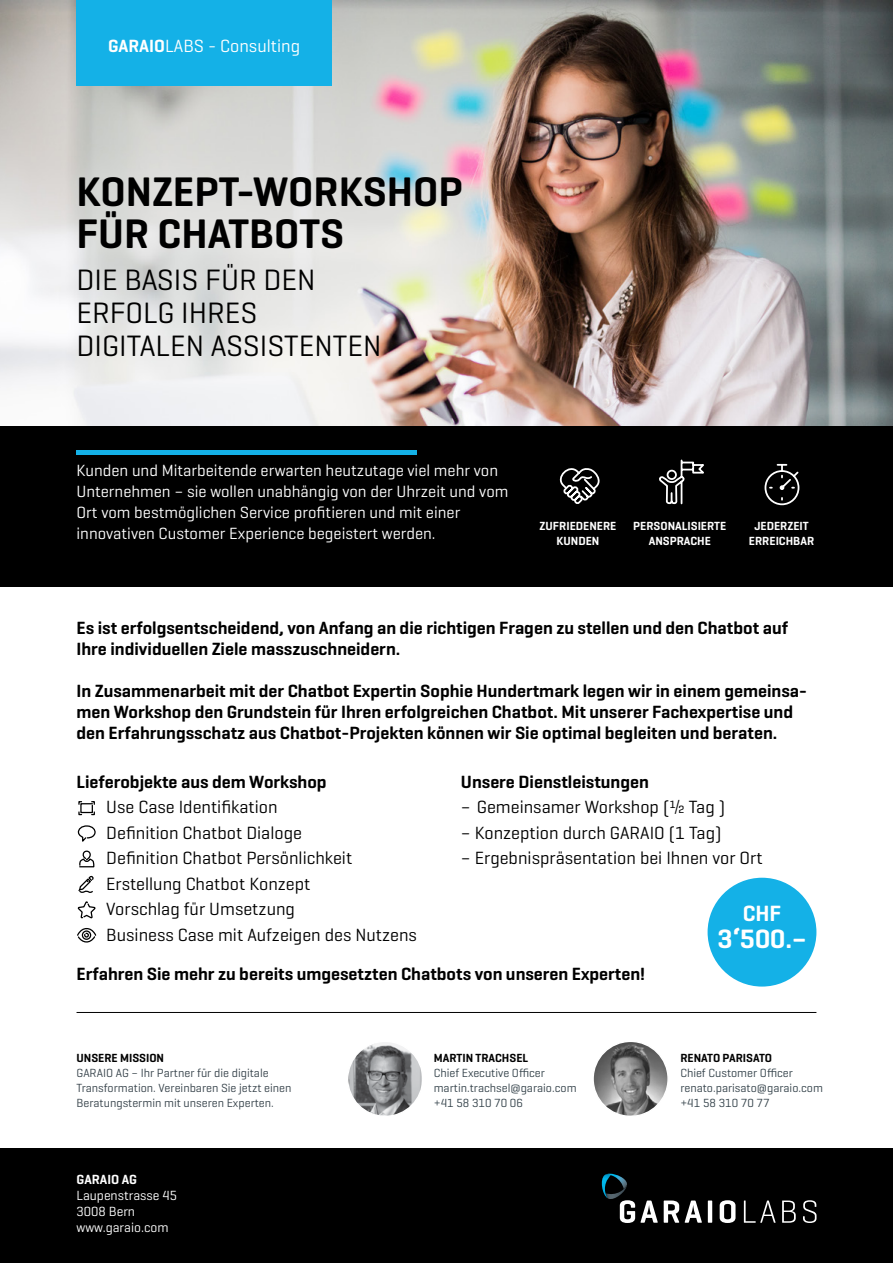
<style>
.page{position:relative;width:893px;height:1263px;background:#fff}
.page>*{position:absolute;margin:0;border:0;box-sizing:border-box;transform-origin:0 0}
.t1{font:600 42px/42px "Geogrotesque";color:#000}
.t2{font:30px/33px "Geogrotesque";color:#000}
.t3{font:600 27px "Geogrotesque";color:#fff}
.t4{font:600 22.5px "Geogrotesque";color:#fff}
.t5{font:600 18px/21px "Geogrotesque";color:#000}
.t6{font:18px/25.5px "Geogrotesque";color:#000}
.t7{font:18px "Geogrotesque";color:#fff}
.t8{font:16.5px/21px "Geogrotesque";color:#fff}
.t9{font:13.5px/16.2px "Geogrotesque";color:#fff}
.t10{font:600 13.5px "Geogrotesque";color:#fff}
.t11{font:12px/15px "Geogrotesque";color:#34424a}
.t12{font:12px/15px "Geogrotesque";color:#36424a}
.t13{font:600 12px/15px "Geogrotesque";color:#fff;text-align:center}
.t14{font:600 12px "Geogrotesque";color:#000}
.s1{font-weight:600}
</style>
<div class="page">
<svg style="left:77px;top:928px;width:20px;height:15px"></svg>
<svg style="left:77px;top:902px;width:19px;height:17px"></svg>
<svg style="left:78px;top:875px;width:16px;height:18px"></svg>
<svg style="left:78px;top:801px;width:17px;height:15px"></svg>
<svg style="left:79px;top:850px;width:16px;height:18px"></svg>
<svg style="left:77px;top:825px;width:19px;height:17px"></svg>
<div style="left:0;top:1148px;width:893px;height:115px;background:#000"></div>
<div style="left:0;top:425px;width:893px;height:162px;background:#000"></div>
<hr style="left:77px;top:1012px;width:739px;height:1px;background:#000">
<svg style="left:664px;top:1200px;width:15px;height:23px"></svg>
<svg style="left:685px;top:1200px;width:17px;height:23px"></svg>
<hr style="left:708px;top:1200px;width:4px;height:23px;background:#fff">
<svg style="left:720px;top:1200px;width:15px;height:23px"></svg>
<svg style="left:744px;top:1200px;width:32px;height:23px"></svg>
<svg style="left:782px;top:1200px;width:14px;height:23px"></svg>
<svg style="left:803px;top:1200px;width:13px;height:23px"></svg>
<svg style="left:601px;top:1174px;width:57px;height:49px"></svg>
<img style="left:0;top:0;width:893px;height:425px">
<div style="left:77px;top:0;width:255px;height:85px;background:#14b1e7"></div>
<hr style="left:77px;top:451px;width:340px;height:4px;background:#14b1e7">
<div style="left:708px;top:878px;width:108px;height:108px;background:#14b1e7;border-radius:50%"></div>
<svg style="left:659px;top:459px;width:45px;height:46px"></svg>
<svg style="left:764px;top:463px;width:36px;height:43px"></svg>
<svg style="left:559px;top:468px;width:41px;height:36px"></svg>
<img style="left:593px;top:1041px;width:75px;height:75px;border-radius:38px">
<div style="left:592px;top:1040px;width:77px;height:77px;border:2px solid #fff;border-radius:50%"></div>
<img style="left:348px;top:1041px;width:75px;height:75px;border-radius:38px">
<div style="left:347px;top:1040px;width:76px;height:77px;border:2px solid #fff;border-radius:50%"></div>
<p class="t7" style="left:108px;top:34px;width:194px"><span class="s1">GARAIO</span>LABS - Consulting</p>
<h1 class="t1" style="left:77px;top:170px;width:388px">KONZEPT-WORKSHOP<br>FÜR CHATBOTS</h1>
<h2 class="t2" style="left:77px;top:262px;width:306px">DIE BASIS FÜR DEN<br>ERFOLG IHRES<br>DIGITALEN ASSISTENTEN</h2>
<p class="t8" style="left:77px;top:460px;width:433px">Kunden und Mitarbeitende erwarten heutzutage viel mehr von Unternehmen – sie wollen unabhängig von der Uhrzeit und vom Ort vom bestmöglichen Service profitieren und mit einer innovativen Customer Experience begeistert werden.</p>
<p class="t13" style="left:540px;top:518px;width:78px">ZUFRIEDENERE<br>KUNDEN</p>
<p class="t13" style="left:633px;top:518px;width:95px">PERSONALISIERTE<br>ANSPRACHE</p>
<p class="t13" style="left:749px;top:518px;width:67px">JEDERZEIT<br>ERREICHBAR</p>
<p class="t5" style="left:77px;top:617px;width:713px">Es ist erfolgsentscheidend, von Anfang an die richtigen Fragen zu stellen und den Chatbot auf<br>Ihre individuellen Ziele masszuschneidern.</p>
<p class="t5" style="left:77px;top:680px;width:732px">In Zusammenarbeit mit der Chatbot Expertin Sophie Hundertmark legen wir in einem gemeinsa&shy;men Workshop den Grundstein für Ihren erfolgreichen Chatbot. Mit unserer Fachexpertise und den Erfahrungsschatz aus Chatbot-Projekten können wir Sie optimal begleiten und beraten.</p>
<p class="t5" style="left:77px;top:771px;width:252px">Lieferobjekte aus dem Workshop</p>
<p class="t6" style="left:106px;top:794px;width:312px">Use Case Identifikation<br>Definition Chatbot Dialoge<br>Definition Chatbot Persönlichkeit<br>Erstellung Chatbot Konzept<br>Vorschlag für Umsetzung<br>Business Case mit Aufzeigen des Nutzens</p>
<p class="t5" style="left:461px;top:771px;width:189px">Unsere Dienstleistungen</p>
<p class="t6" style="left:461px;top:794px;width:266px">– Gemeinsamer Workshop (½ Tag )</p>
<p class="t6" style="left:461px;top:819px;width:262px">– Konzeption durch GARAIO (1 Tag)</p>
<p class="t6" style="left:461px;top:845px;width:303px">– Ergebnispräsentation bei Ihnen vor Ort</p>
<p class="t4" style="left:743px;top:899px;width:40px">CHF</p>
<h3 class="t3" style="left:717px;top:921px;width:91px">3‘500.–</h3>
<p class="t5" style="left:77px;top:963px;width:570px">Erfahren Sie mehr zu bereits umgesetzten Chatbots von unseren Experten!</p>
<p class="t14" style="left:77px;top:1050px;width:89px">UNSERE MISSION</p>
<p class="t12" style="left:77px;top:1064px;width:217px">GARAIO AG – Ihr Partner für die digitale<br>Transformation. Vereinbaren Sie jetzt einen<br>Beratungstermin mit unseren Experten.</p>
<p class="t10" style="left:77px;top:1171px;width:62px">GARAIO AG</p>
<p class="t9" style="left:77px;top:1187px;width:102px">Laupenstrasse 45<br>3008 Bern www.garaio.com</p>
<p class="t14" style="left:434px;top:1050px;width:96px">MARTIN TRACHSEL</p>
<p class="t11" style="left:434px;top:1064px;width:144px">Chief Executive Officer martin.trachsel@garaio.com +41 58 310 70 06</p>
<p class="t14" style="left:680px;top:1050px;width:93px">RENATO PARISATO</p>
<p class="t11" style="left:680px;top:1064px;width:144px">Chief Customer Officer renato.parisato@garaio.com +41 58 310 70 77</p>
</div>
